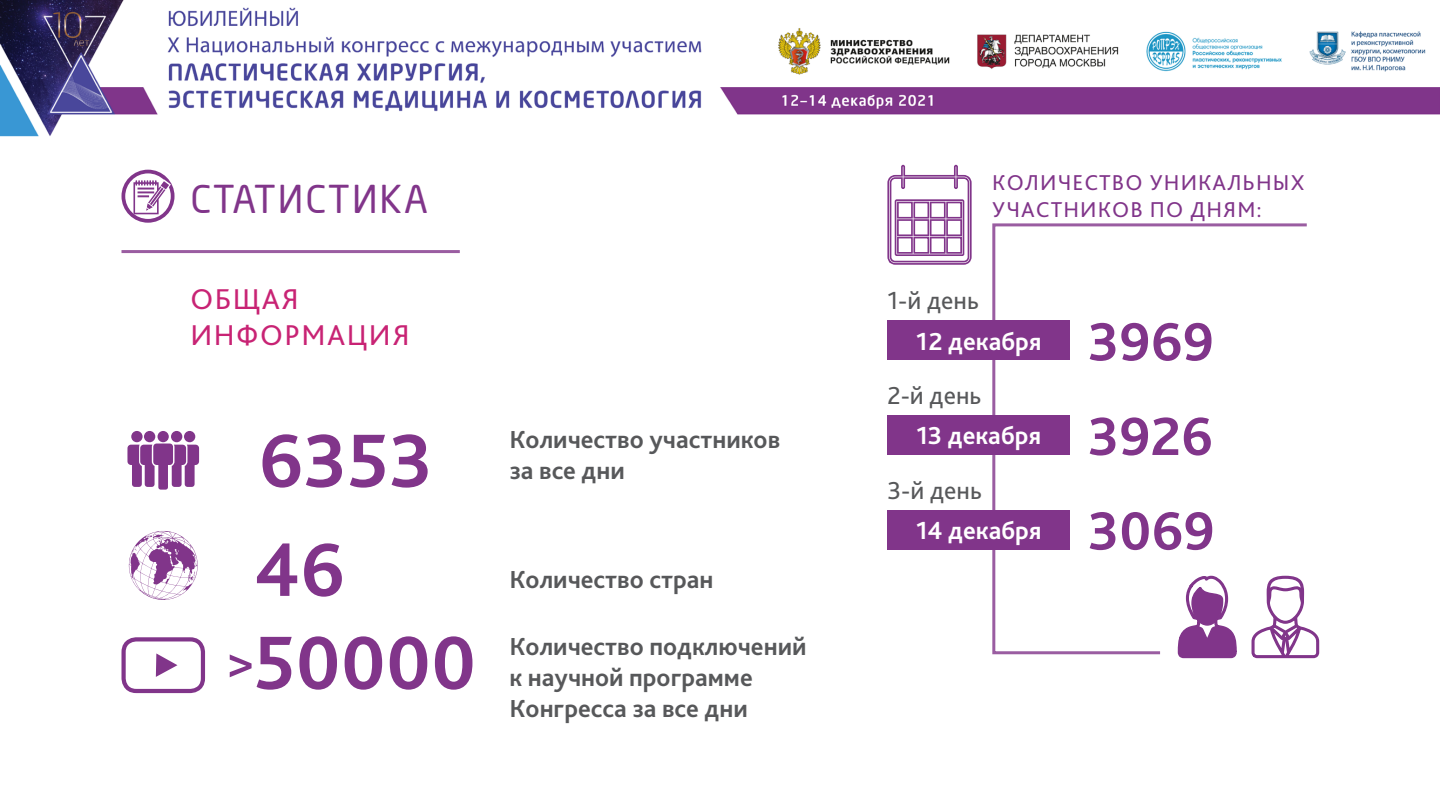
<style>
.page{position:relative;width:1440px;height:810px;background:#fff}
.page>*{position:absolute;margin:0;border:0;box-sizing:border-box;transform-origin:0 0}
.t1{font:700 78.97px/93px "Bliss Pro";color:#81358a}
.t2{font:700 56.47px/94.6px "Bliss Pro";color:#81358a;text-align:justify}
.t3{font:37.65px "Neo Sans Cyr";letter-spacing:.05em;color:#81358a}
.t4{font:30px/36px "Bliss Pro";letter-spacing:.05em;color:#c82374}
.t5{font:700 25.8px/30.9px "Bliss Pro";color:#57585a}
.t6{font:700 25.8px "Bliss Pro";color:#fff}
.t7{font:25.8px "Bliss Pro";color:#57585a}
.t8{font:22.5px "Bliss Pro";letter-spacing:.05em;color:#81358a}
.s1{font-size:51px}
</style>
<div class="page">
<img style="left:0;top:0;width:1440px;height:694px">
<hr style="left:122px;top:250px;width:338px;height:3px;background:#9a5da1">
<div style="left:122px;top:170px;width:53px;height:53px;border:4px solid #81358a;border-radius:50%"></div>
<svg style="left:133px;top:179px;width:38px;height:35px"></svg>
<svg style="left:127px;top:444px;width:72px;height:46px"></svg>
<div style="left:144px;top:431px;width:11px;height:11px;background:#81358a;border-radius:50%"></div>
<div style="left:131px;top:431px;width:12px;height:11px;background:#81358a;border-radius:50%"></div>
<div style="left:184px;top:431px;width:11px;height:11px;background:#81358a;border-radius:50%"></div>
<div style="left:171px;top:431px;width:11px;height:11px;background:#81358a;border-radius:50%"></div>
<div style="left:158px;top:431px;width:11px;height:11px;background:#81358a;border-radius:50%"></div>
<div style="left:122px;top:637px;width:83px;height:56px;border:4px solid #81358a;border-radius:13px"></div>
<svg style="left:156px;top:653px;width:21px;height:24px"></svg>
<svg style="left:1252px;top:576px;width:67px;height:82px"></svg>
<svg style="left:1178px;top:656px;width:59px;height:2px"></svg>
<svg style="left:887px;top:165px;width:85px;height:100px"></svg>
<svg style="left:991px;top:222px;width:319px;height:434px"></svg>
<div style="left:887px;top:320px;width:183px;height:40px;background:#81358a"></div>
<div style="left:887px;top:415px;width:183px;height:40px;background:#81358a"></div>
<div style="left:887px;top:510px;width:183px;height:40px;background:#81358a"></div>
<svg style="left:129px;top:531px;width:69px;height:69px"></svg>
<h3 class="t3" style="left:191px;top:177px;width:239px">СТАТИСТИКА</h3>
<p class="t4" style="left:191px;top:280px;width:221px">ОБЩАЯ<br>ИНФОРМАЦИЯ</p>
<h1 class="t1" style="left:259px;top:412px;width:176px">6353</h1>
<h1 class="t1" style="left:226px;top:521px;width:252px;text-indent:28px">46 <span class="s1">&gt;</span>50000</h1>
<p class="t5" style="left:510px;top:423px;width:272px">Количество участников за все дни</p>
<p class="t5" style="left:510px;top:564px;width:205px">Количество стран</p>
<p class="t5" style="left:510px;top:631px;width:299px">Количество подключений к научной программе<br>Конгресса за все дни</p>
<p class="t8" style="left:992px;top:169px;width:314px">КОЛИЧЕСТВО УНИКАЛЬНЫХ</p>
<p class="t8" style="left:992px;top:196px;width:271px">УЧАСТНИКОВ ПО ДНЯМ:</p>
<p class="t7" style="left:887px;top:285px;width:93px">1-й день</p>
<p class="t6" style="left:916px;top:325px;width:127px">12 декабря</p>
<p class="t7" style="left:887px;top:379px;width:96px">2-й день</p>
<p class="t6" style="left:916px;top:420px;width:126px">13 декабря</p>
<p class="t7" style="left:887px;top:474px;width:96px">3-й день</p>
<p class="t6" style="left:916px;top:514px;width:127px">14 декабря</p>
<h2 class="t2" style="left:1088px;top:293px;width:129px">3969<br>3926<br>3069</h2>
</div>
